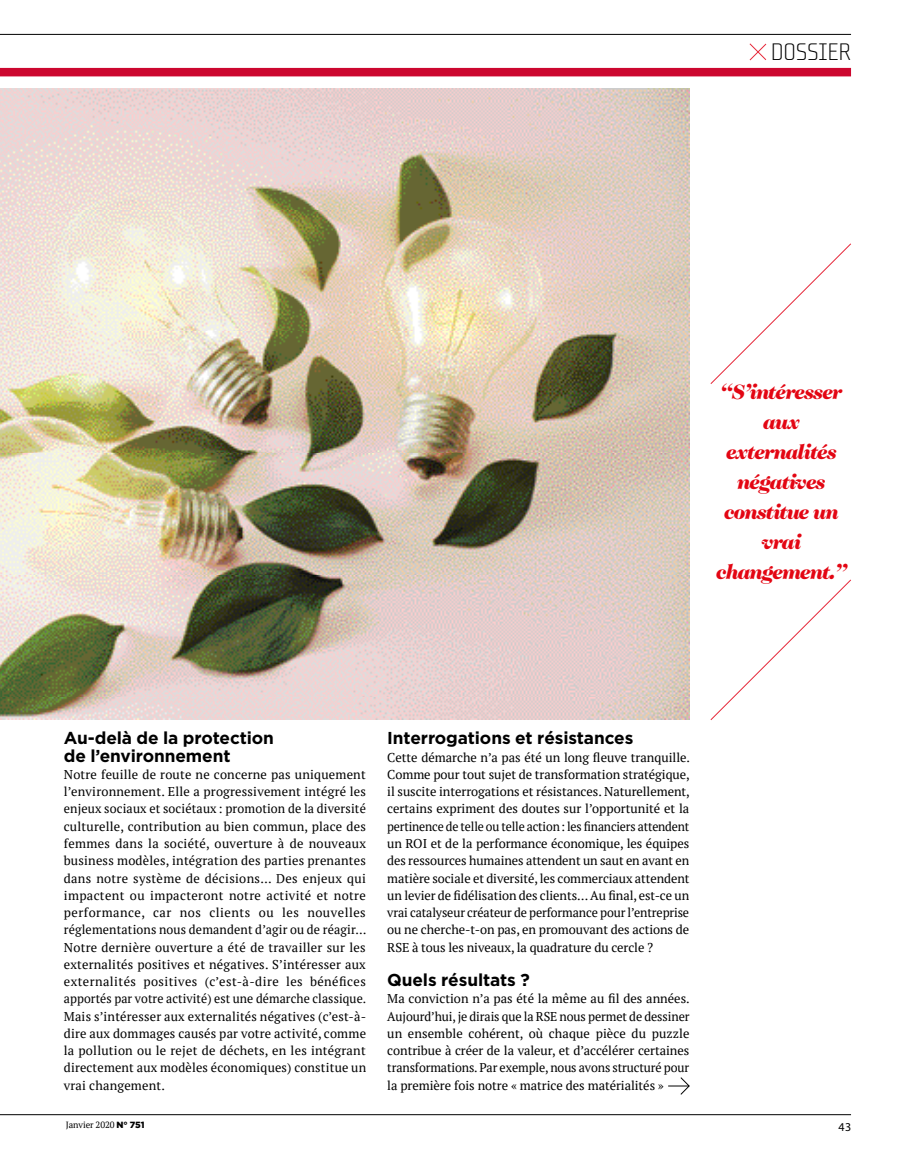
<style>
.page{position:relative;width:915px;height:1170px;background:#fff}
.page>*{position:absolute;margin:0;border:0;box-sizing:border-box;transform-origin:0 0}
.t1{font:25.95px "Transfer B Gauge";letter-spacing:-.01em;color:#000}
.t2{font:italic 900 21px/30px "Caslon Two Twenty Four";letter-spacing:-.045em;color:#e30613;text-align:center}
.t3{font:700 17.25px/17.2px "Gotham";letter-spacing:-.005em;color:#000}
.t4{font:12.75px/17.2px "PT Serif";letter-spacing:-.005em;color:#000;text-align:justify}
.t5{font:12px "Myriad Pro";color:#000}
.t6{font:9px "PT Serif";letter-spacing:-.005em;color:#000}
.s1{font-family:"Gotham";font-weight:900}
</style>
<div class="page">
<hr style="left:0;top:1114px;width:850px;height:1px;background:#000">
<hr style="left:0;top:34px;width:850px;height:1px;background:#000">
<svg style="left:749px;top:43px;width:17px;height:18px"></svg>
<div style="left:0;top:68px;width:850px;height:8px;background:#cc072f"></div>
<svg style="left:668px;top:1077px;width:21px;height:17px"></svg>
<img style="left:0;top:89px;width:689px;height:630px">
<svg style="left:710px;top:243px;width:141px;height:141px"></svg>
<svg style="left:710px;top:579px;width:141px;height:141px"></svg>
<h1 class="t1" style="left:770px;top:38px;width:82px">DOSSIER</h1>
<h2 class="t2" style="left:715px;top:376px;width:132px">“S’intéresser aux externalités négatives constitue un vrai changement.”</h2>
<h3 class="t3" style="left:64px;top:729px;width:212px">Au-delà de la protection de l’environnement</h3>
<p class="t4" style="left:64px;top:765px;width:304px">Notre feuille de route ne concerne pas uniquement l’environnement. Elle a progressivement intégré les enjeux sociaux et sociétaux : promotion de la diversité culturelle, contribution au bien commun, place des femmes dans la société, ouverture à de nouveaux business modèles, intégration des parties prenantes dans notre système de décisions… Des enjeux qui impactent ou impacteront notre activité et notre performance, car nos clients ou les nouvelles réglementations nous demandent d’agir ou de réagir… Notre dernière ouverture a été de travailler sur les externalités positives et négatives. S’intéresser aux externalités positives (c’est-à-dire les bénéfices apportés par votre activité) est une démarche classique.<br>Mais s’intéresser aux externalités négatives (c’est-à&shy;dire aux dommages causés par votre activité, comme la pollution ou le rejet de déchets, en les intégrant directement aux modèles économiques) constitue un vrai changement.</p>
<h3 class="t3" style="left:387px;top:729px;width:247px">Interrogations et résistances</h3>
<p class="t4" style="left:387px;top:748px;width:304px">Cette démarche n’a pas été un long fleuve tranquille.<br>Comme pour tout sujet de transformation stratégique, il suscite interrogations et résistances. Naturellement, certains expriment des doutes sur l’opportunité et la pertinence de telle ou telle action: les financiers attendent un ROI et de la performance économique, les équipes des ressources humaines attendent un saut en avant en matière sociale et diversité, les commerciaux attendent un levier de fidélisation des clients… Au final, est-ce un vrai catalyseur créateur de performance pour l’entreprise ou ne cherche-t-on pas, en promouvant des actions de RSE à tous les niveaux, la quadrature du cercle ?</p>
<h3 class="t3" style="left:387px;top:970px;width:144px">Quels résultats ?</h3>
<p class="t4" style="left:387px;top:989px;width:304px">Ma conviction n’a pas été la même au fil des années.<br>Aujourd’hui, je dirais que la RSE nous permet de dessiner un ensemble cohérent, où chaque pièce du puzzle contribue à créer de la valeur, et d’accélérer certaines transformations. Par exemple, nous avons structuré pour la première fois notre « matrice des matérialités »</p>
<p class="t6" style="left:66px;top:1119px;width:80px">Janvier 2020 <span class="s1">N° 751</span></p>
<p class="t5" style="left:838px;top:1119px;width:14px">43</p>
</div>
